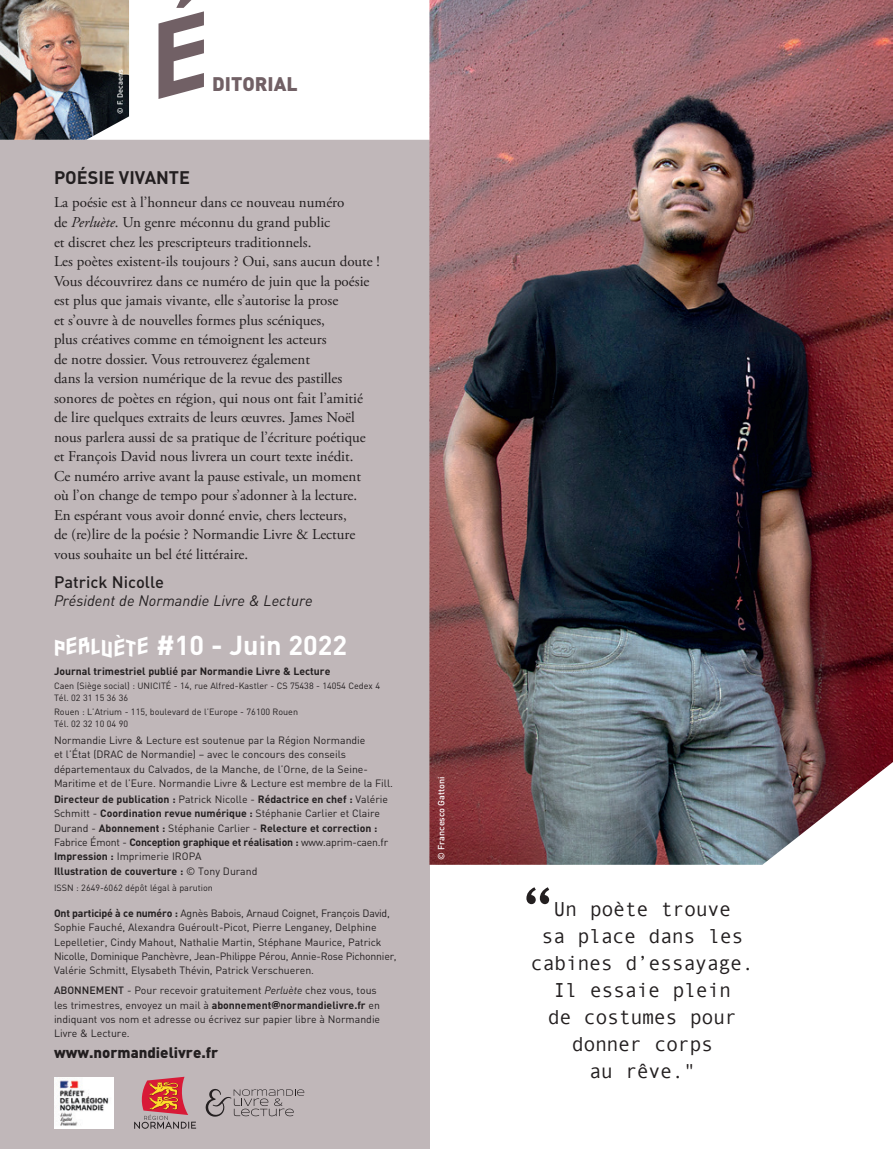
<style>
.page{position:relative;width:893px;height:1149px;background:#fff}
.page>*{position:absolute;margin:0;border:0;box-sizing:border-box;transform-origin:0 0}
.t1{font:130.65px "Minimum Bong Noir";color:#716065}
.t2{font:75px "Andale Mono";color:#231f20}
.t3{font:700 27px "FFDIN Pro";color:#fff}
.t4{font:20.25px/27px "Andale Mono";letter-spacing:-.025em;color:#231f20;text-align:center}
.t5{font:900 19.5px "FFDIN Pro";color:#716065}
.t6{font:700 18px "FFDIN Pro";color:#231f20}
.t7{font:500 16.5px "FFDIN Pro";color:#231f20}
.t8{font:15px/19.5px "Adobe Garamond Pro";color:#231f20}
.t9{font:italic 15px "FFDIN Pro";color:#231f20}
.t10{font:900 15px "FFDIN Pro";color:#231f20}
.t11{font:10.5px/14.2px "FFDIN Pro";color:#231f20}
.t12{font:700 10.5px/14.2px "FFDIN Pro";color:#231f20}
.t13{font:9px/12px "FFDIN Pro";color:#231f20}
.t14{font:500 9px "FFDIN Pro";color:#fff}
.t15{font:500 7.5px "FFDIN Pro";color:#fff}
.s1{font-style:italic}
.s2{font-family:"Minimum Bong Noir";font-weight:400}
.s3{font-weight:400}
.s4{font-weight:700}
.s5{font-weight:500}
.s6{font-family:"Benton Sans";font-weight:900}
</style>
<div class="page">
<div style="left:0;top:0;width:429px;height:1148px;background:#c0b7b9"></div>
<div style="left:129px;top:0;width:300px;height:140px;background:#fff"></div>
<img style="left:0;top:0;width:129px;height:140px">
<img style="left:54px;top:1077px;width:60px;height:51px">
<svg style="left:206px;top:1089px;width:98px;height:27px"></svg>
<svg style="left:134px;top:1076px;width:62px;height:52px"></svg>
<img style="left:429px;top:0;width:464px;height:864px">
<p class="t15" style="left:114px;top:114px;width:46px;rotate:-90deg">© F. Decaens</p>
<h1 class="t1" style="left:154px;top:-13px;width:60px">É</h1>
<h3 class="t5" style="left:212px;top:67px;width:87px">DITORIAL</h3>
<p class="t6" style="left:54px;top:162px;width:138px">POÉSIE VIVANTE</p>
<p class="t8" style="left:54px;top:193px;width:327px">La poésie est à l’honneur dans ce nouveau numéro<br>de <span class="s1">Perluète</span>. Un genre méconnu du grand public<br>et discret chez les prescripteurs traditionnels.<br>Les poètes existent-ils toujours ? Oui, sans aucun doute !<br>Vous découvrirez dans ce numéro de juin que la poésie est plus que jamais vivante, elle s’autorise la prose<br>et s’ouvre à de nouvelles formes plus scéniques,<br>plus créatives comme en témoignent les acteurs<br>de notre dossier. Vous retrouverez également<br>dans la version numérique de la revue des pastilles sonores de poètes en région, qui nous ont fait l’amitié de lire quelques extraits de leurs œuvres. James Noël nous parlera aussi de sa pratique de l’écriture poétique et François David nous livrera un court texte inédit.<br>Ce numéro arrive avant la pause estivale, un moment<br>où l’on change de tempo pour s’adonner à la lecture.<br>En espérant vous avoir donné envie, chers lecteurs,<br>de (re)lire de la poésie ? Normandie Livre &amp; Lecture vous souhaite un bel été littéraire.</p>
<p class="t7" style="left:54px;top:568px;width:112px">Patrick Nicolle</p>
<p class="t9" style="left:54px;top:588px;width:260px">Président de Normandie Livre &amp; Lecture</p>
<h3 class="t3" style="left:54px;top:622px;width:295px"><span class="s2">PERLUÈTE</span> #10 - Juin 2022</h3>
<p class="t12" style="left:54px;top:662px;width:278px">Journal trimestriel publié par Normandie Livre &amp; Lecture</p>
<p class="t13" style="left:54px;top:679px;width:328px">Caen (Siège social) : UNICITÉ - 14, rue Alfred-Kastler - CS 75438 - 14054 Cedex 4<br>Tél. 02 31 15 36 36</p>
<p class="t13" style="left:54px;top:704px;width:246px">Rouen : L’Atrium - 115, boulevard de l’Europe - 76100 Rouen<br>Tél. 02 32 10 04 90</p>
<p class="t11" style="left:54px;top:731px;width:340px">Normandie Livre &amp; Lecture est soutenue par la Région Normandie<br>et l’État (DRAC de Normandie) – avec le concours des conseils départementaux du Calvados, de la Manche, de l’Orne, de la Seine-Maritime et de l’Eure. Normandie Livre &amp; Lecture est membre de la Fill.</p>
<p class="t12" style="left:54px;top:790px;width:336px">Directeur de publication : <span class="s3">Patrick Nicolle -</span> Rédactrice en chef : <span class="s3">Valérie Schmitt -</span> Coordination revue numérique : <span class="s3">Stéphanie Carlier et Claire Durand -</span> Abonnement : <span class="s3">Stéphanie Carlier -</span> Relecture et correction :<br><span class="s3">Fabrice Émont -</span> Conception graphique et réalisation : <span class="s3">www.aprim-caen.fr </span>Impression : <span class="s3">Imprimerie IROPA<br></span>Illustration de couverture : <span class="s3">© Tony Durand</span></p>
<p class="t13" style="left:54px;top:880px;width:160px">ISSN : 2649-6062 dépôt légal à parution</p>
<p class="t11" style="left:54px;top:904px;width:344px"><span class="s4">Ont participé à ce numéro :</span> Agnès Babois, Arnaud Coignet, François David, Sophie Fauché, Alexandra Guéroult-Picot, Pierre Lenganey, Delphine Lepelletier, Cindy Mahout, Nathalie Martin, Stéphane Maurice, Patrick Nicolle, Dominique Panchèvre, Jean-Philippe Pérou, Annie-Rose Pichonnier, Valérie Schmitt, Elysabeth Thévin, Patrick Verschueren.</p>
<p class="t11" style="left:54px;top:982px;width:328px"><span class="s5">ABONNEMENT</span> - Pour recevoir gratuitement <span class="s1">Perluète</span> chez vous, tous les trimestres, envoyez un mail à <span class="s4">abonnement</span><span class="s6">@</span><span class="s4">normandielivre.fr</span> en indiquant vos nom et adresse ou écrivez sur papier libre à Normandie Livre &amp; Lecture.</p>
<p class="t10" style="left:54px;top:1039px;width:166px">www.normandielivre.fr</p>
<p class="t14" style="left:434px;top:859px;width:84px;rotate:-90deg">© Francesco Gattoni</p>
<h2 class="t2" style="left:516px;top:871px;width:46px">“</h2>
<h3 class="t4" style="left:531px;top:895px;width:224px">Un poète trouve<br>sa place dans les cabines d’essayage.<br>Il essaie plein<br>de costumes pour donner corps<br>au rêve."</h3>
</div>
